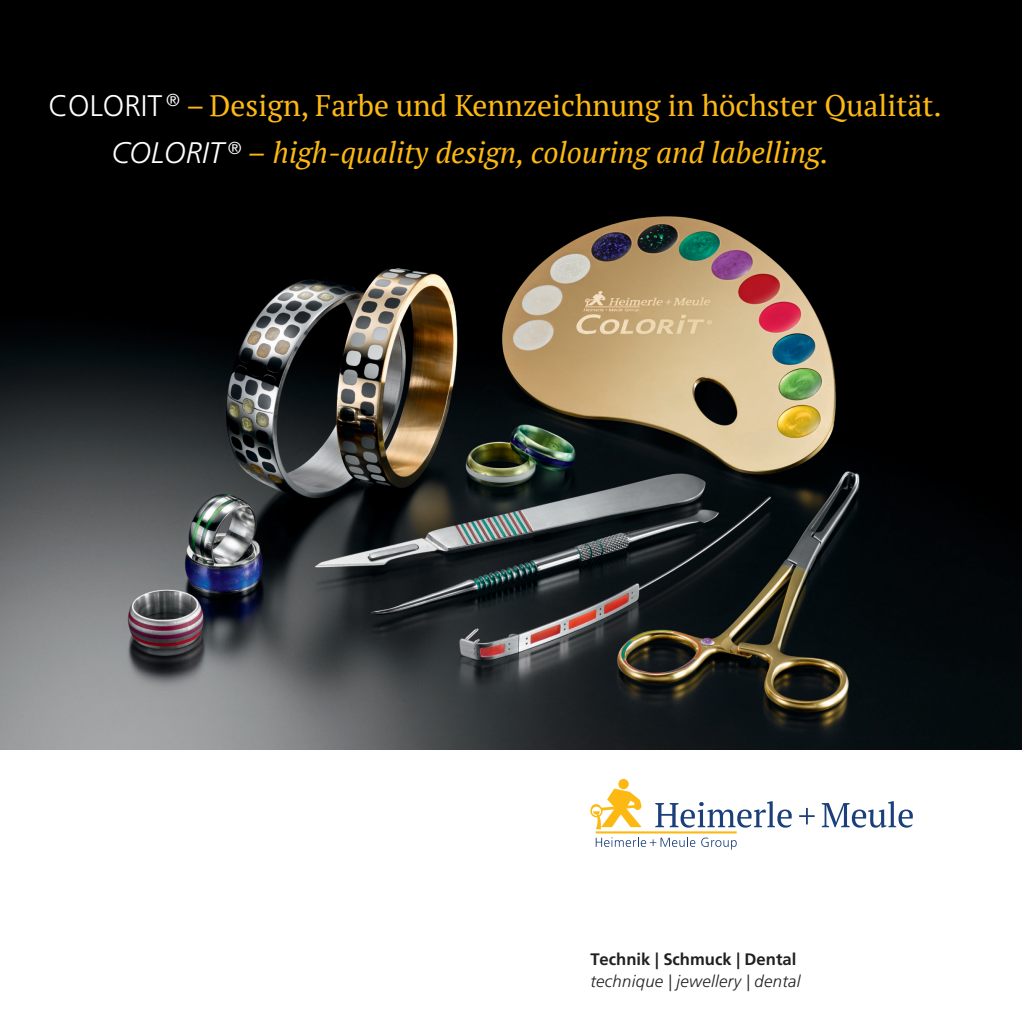
<style>
.page{position:relative;width:1022px;height:1022px;background:#fff}
.page>*{position:absolute;margin:0;border:0;box-sizing:border-box;transform-origin:0 0}
.t1{font:29.75px/47.2px "PT Serif";color:#fdb913}
.t2{font:italic 300 16.62px "Frutiger LT";letter-spacing:.02em;color:#231f20}
.t3{font:700 16.62px "Frutiger LT";color:#231f20}
.s1{font-family:"Frutiger LT";font-weight:300;color:#fff}
.s2{font-family:"Frutiger LT";font-weight:300;font-style:italic;color:#fff}
.s3{font-style:italic}
</style>
<div class="page">
<div style="left:0;top:0;width:1022px;height:749px;background:#000001"></div>
<img style="left:0;top:216px;width:1022px;height:533px">
<div style="left:618px;top:779px;width:11px;height:10px;background:#fdb913;border-radius:50%"></div>
<svg style="left:590px;top:788px;width:52px;height:41px"></svg>
<hr style="left:596px;top:831px;width:141px;height:2px;background:#fdb913">
<svg style="left:655px;top:801px;width:137px;height:27px"></svg>
<svg style="left:799px;top:808px;width:16px;height:16px"></svg>
<svg style="left:822px;top:801px;width:91px;height:27px"></svg>
<svg style="left:596px;top:837px;width:99px;height:10px"></svg>
<svg style="left:701px;top:837px;width:36px;height:12px"></svg>
<p class="t1" style="left:111px;top:82px;width:832px;text-indent:-63px"><span class="s1">COLORIT</span> <sup>®</sup> – Design, Farbe und Kennzeichnung in höchster Qualität.<br><span class="s2">COLORIT</span> <sup>®</sup> <span class="s3">– high-quality design, colouring and labelling.</span></p>
<p class="t3" style="left:590px;top:949px;width:208px">Technik | Schmuck | Dental</p>
<p class="t2" style="left:590px;top:972px;width:212px">technique | jewellery | dental</p>
</div>
